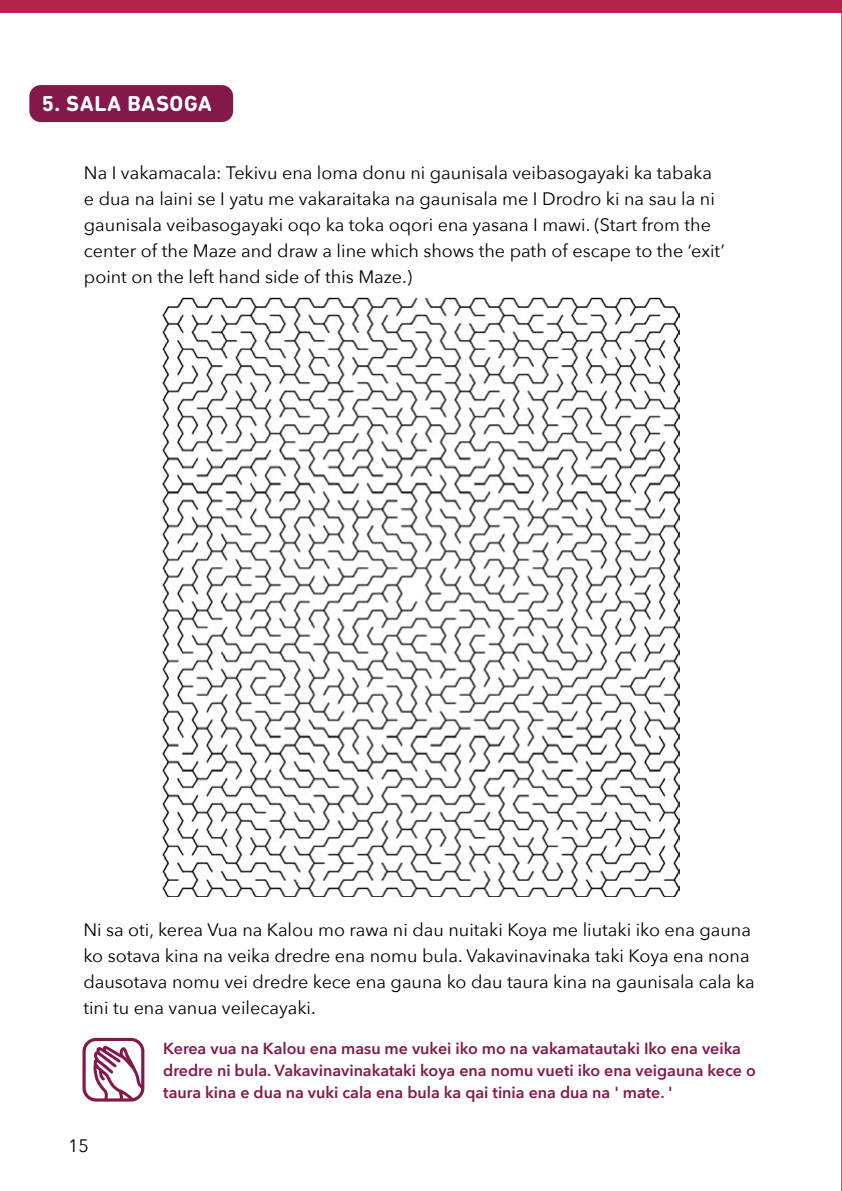
<style>
.page{position:relative;width:842px;height:1191px;background:#fff}
.page>*{position:absolute;margin:0;border:0;box-sizing:border-box;transform-origin:0 0}
.t1{font:700 22px "DIN Next Rounded LT Pro";letter-spacing:.025em;color:#fff}
.t2{font:18px/26px "Avenir Next";color:#000}
.t3{font:600 16px/22px "Avenir Next";color:#83184a}
</style>
<div class="page">
<div style="left:29px;top:85px;width:204px;height:37px;background:#83184a;border-radius:11px"></div>
<hr style="left:841px;top:0;width:1px;height:1191px;background:#000">
<div style="left:82px;top:1037px;width:62px;height:64px;border:3px solid #83184a;border-radius:12px"></div>
<svg style="left:93px;top:1045px;width:51px;height:56px"></svg>
<img style="left:163px;top:298px;width:517px;height:598px">
<div style="left:0;top:0;width:842px;height:12px;background:#b52348"></div>
<p class="t1" style="left:42px;top:90px;width:172px">5. SALA BASOGA</p>
<p class="t2" style="left:84px;top:159px;width:642px">Na I vakamacala: Tekivu ena loma donu ni gaunisala veibasogayaki ka tabaka e dua na laini se I yatu me vakaraitaka na gaunisala me I Drodro ki na sau la ni gaunisala veibasogayaki oqo ka toka oqori ena yasana I mawi. (Start from the center of the Maze and draw a line which shows the path of escape to the ‘exit’ point on the left hand side of this Maze.)</p>
<p class="t2" style="left:83px;top:916px;width:673px">Ni sa oti, kerea Vua na Kalou mo rawa ni dau nuitaki Koya me liutaki iko ena gauna ko sotava kina na veika dredre ena nomu bula. Vakavinavinaka taki Koya ena nona dausotava nomu vei dredre kece ena gauna ko dau taura kina na gaunisala cala ka tini tu ena vanua veilecayaki.</p>
<p class="t2" style="left:68px;top:1131px;width:22px">15</p>
<p class="t3" style="left:163px;top:1036px;width:594px">Kerea vua na Kalou ena masu me vukei iko mo na vakamatautaki Iko ena veika dredre ni bula. Vakavinavinakataki koya ena nomu vueti iko ena veigauna kece o taura kina e dua na vuki cala ena bula ka qai tinia ena dua na ' mate. '</p>
</div>
